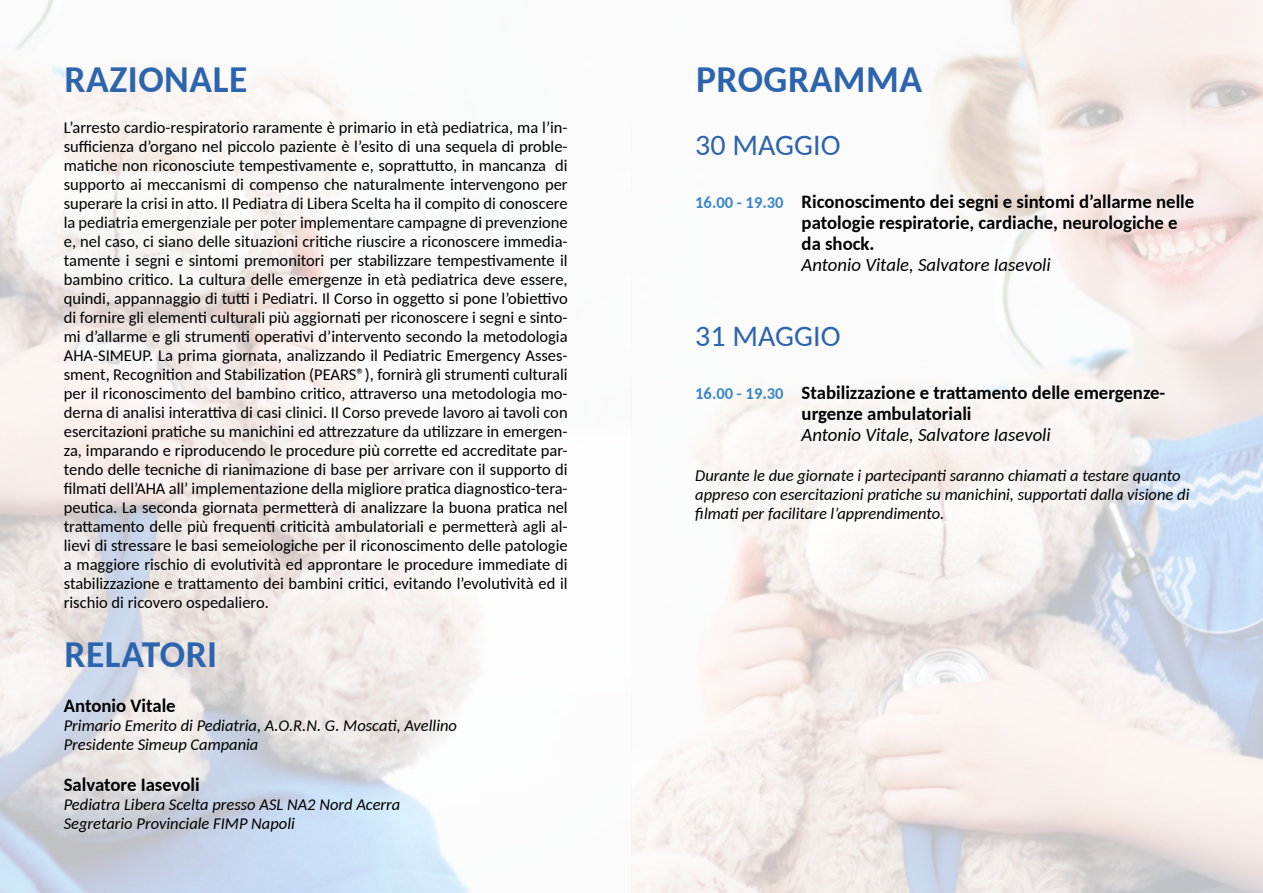
<style>
.page{position:relative;width:1263px;height:893px;background:#fff}
.page>*{position:absolute;margin:0;border:0;box-sizing:border-box;transform-origin:0 0}
.t1{font:700 37.5px "Carlito";letter-spacing:.015em;color:#2d64ae}
.t2{font:30px "Carlito";color:#2d64ae}
.t3{font:700 18.75px/21px "Carlito";color:#000}
.t4{font:italic 18.75px "Carlito";color:#000}
.t5{font:16.5px/18.9px "Carlito";color:#000;text-align:justify}
.t6{font:italic 16.5px/19px "Carlito";color:#000}
.s1{font-size:16.5px;color:#3986c7}
</style>
<div class="page">
<img style="left:0;top:0;width:1263px;height:893px">
<h1 class="t1" style="left:65px;top:54px;width:184px">RAZIONALE</h1>
<p class="t5" style="left:64px;top:118px;width:505px">L’arresto cardio-respiratorio raramente è primario in età pediatrica, ma l’in&shy;sufficienza d’organo nel piccolo paziente è l’esito di una sequela di proble&shy;matiche non riconosciute tempestivamente e, soprattutto, in mancanza di supporto ai meccanismi di compenso che naturalmente intervengono per superare la crisi in atto. Il Pediatra di Libera Scelta ha il compito di conoscere la pediatria emergenziale per poter implementare campagne di prevenzione e, nel caso, ci siano delle situazioni critiche riuscire a riconoscere immedia&shy;tamente i segni e sintomi premonitori per stabilizzare tempestivamente il bambino critico. La cultura delle emergenze in età pediatrica deve essere, quindi, appannaggio di tutti i Pediatri. Il Corso in oggetto si pone l’obiettivo di fornire gli elementi culturali più aggiornati per riconoscere i segni e sinto&shy;mi d’allarme e gli strumenti operativi d’intervento secondo la metodologia AHA-SIMEUP. La prima giornata, analizzando il Pediatric Emergency Asses&shy;sment, Recognition and Stabilization (PEARS®), fornirà gli strumenti culturali per il riconoscimento del bambino critico, attraverso una metodologia mo&shy;derna di analisi interattiva di casi clinici. Il Corso prevede lavoro ai tavoli con esercitazioni pratiche su manichini ed attrezzature da utilizzare in emergen&shy;za, imparando e riproducendo le procedure più corrette ed accreditate par&shy;tendo delle tecniche di rianimazione di base per arrivare con il supporto di filmati dell’AHA all’ implementazione della migliore pratica diagnostico-tera&shy;peutica. La seconda giornata permetterà di analizzare la buona pratica nel trattamento delle più frequenti criticità ambulatoriali e permetterà agli al&shy;lievi di stressare le basi semeiologiche per il riconoscimento delle patologie a maggiore rischio di evolutività ed approntare le procedure immediate di stabilizzazione e trattamento dei bambini critici, evitando l’evolutività ed il rischio di ricovero ospedaliero.</p>
<h1 class="t1" style="left:65px;top:629px;width:154px">RELATORI</h1>
<p class="t3" style="left:64px;top:694px;width:113px">Antonio Vitale</p>
<p class="t6" style="left:64px;top:715px;width:395px">Primario Emerito di Pediatria, A.O.R.N. G. Moscati, Avellino<br>Presidente Simeup Campania</p>
<p class="t3" style="left:64px;top:774px;width:138px">Salvatore Iasevoli</p>
<p class="t6" style="left:64px;top:794px;width:338px">Pediatra Libera Scelta presso ASL NA2 Nord Acerra<br>Segretario Provinciale FIMP Napoli</p>
<h1 class="t1" style="left:696px;top:54px;width:228px">PROGRAMMA</h1>
<h2 class="t2" style="left:695px;top:125px;width:147px">30 MAGGIO</h2>
<p class="t3" style="left:801px;top:191px;width:394px;text-indent:-106px"><span class="s1">16.00 - 19.30</span> Riconoscimento dei segni e sintomi d’allarme nelle patologie respiratorie, cardiache, neurologiche e da shock.</p>
<p class="t4" style="left:801px;top:252px;width:251px">Antonio Vitale, Salvatore Iasevoli</p>
<h2 class="t2" style="left:695px;top:316px;width:147px">31 MAGGIO</h2>
<p class="t3" style="left:802px;top:382px;width:365px;text-indent:-106px"><span class="s1">16.00 - 19.30</span> Stabilizzazione e trattamento delle emergenze&shy;urgenze ambulatoriali</p>
<p class="t4" style="left:802px;top:422px;width:251px">Antonio Vitale, Salvatore Iasevoli</p>
<p class="t6" style="left:695px;top:466px;width:496px">Durante le due giornate i partecipanti saranno chiamati a testare quanto appreso con esercitazioni pratiche su manichini, supportati dalla visione di filmati per facilitare l’apprendimento.</p>
</div>
